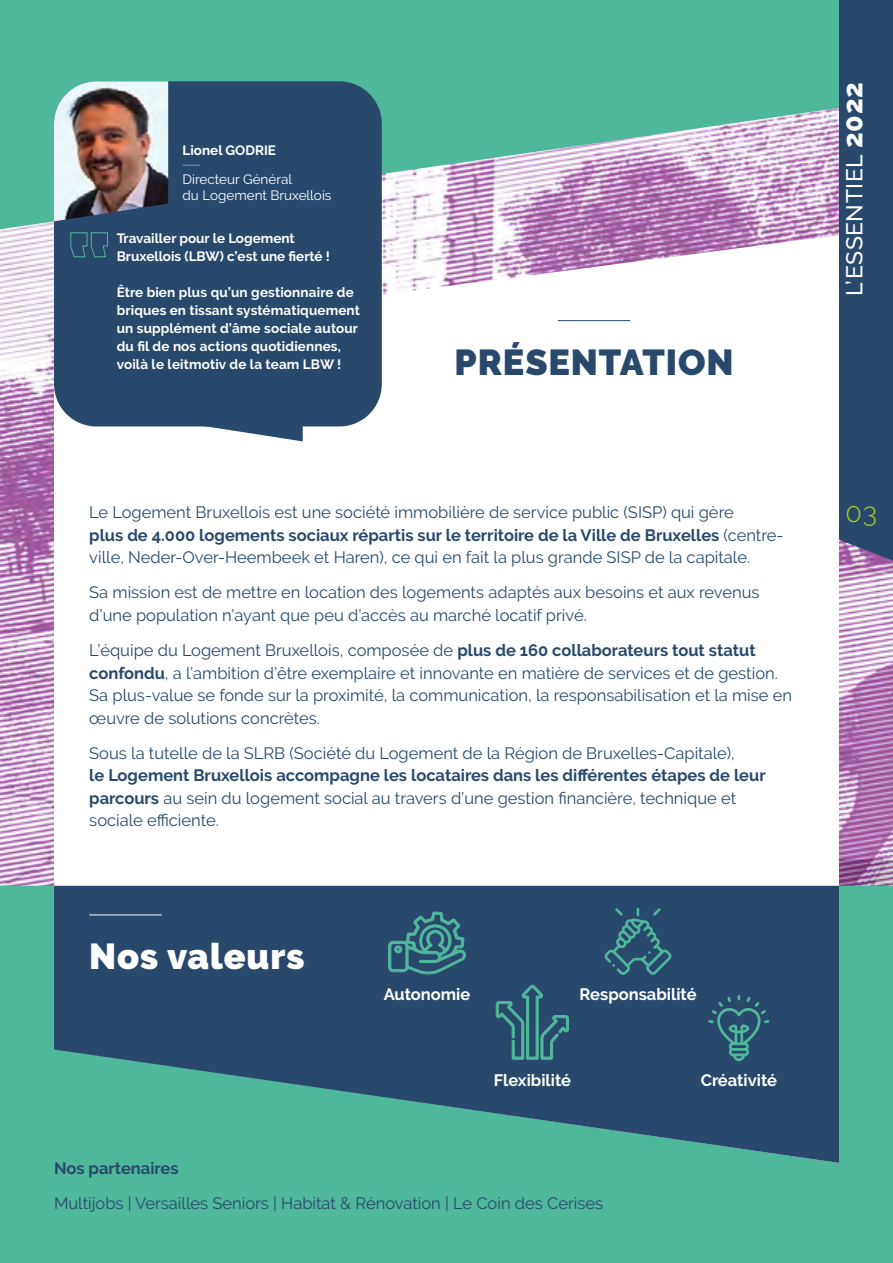
<style>
.page{position:relative;width:893px;height:1263px;background:#4fb79a}
.page>*{position:absolute;margin:0;border:0;box-sizing:border-box;transform-origin:0 0}
.t1{font:900 36px "Raleway";letter-spacing:.025em;color:#29496c}
.t2{font:900 36px "Raleway";letter-spacing:.025em;color:#fff}
.t3{font:300 27px "Raleway";color:#b2cb18}
.t4{font:500 22.95px "Raleway";letter-spacing:.025em;color:#fff}
.t5{font:16.5px/22.5px "Raleway";color:#29496c}
.t6{font:700 16.5px "Raleway";color:#fff}
.t7{font:700 16.5px "Raleway";color:#29496c}
.t8{font:700 13.5px/18px "Raleway";letter-spacing:.01em;color:#fff}
.t9{font:13.5px/16.2px "Raleway";color:#fff}
.s1{font-weight:800;font-size:27px}
.s2{font-weight:700}
</style>
<div class="page">
<img style="left:1px;top:106px;width:892px;height:780px">
<div style="left:839px;top:0;width:54px;height:561px;background:#29496c"></div>
<div style="left:54px;top:235px;width:785px;height:651px;background:#fff"></div>
<hr style="left:558px;top:320px;width:72px;height:1px;background:#29496c">
<svg style="left:54px;top:886px;width:785px;height:277px;fill:#29496c"></svg>
<hr style="left:89px;top:914px;width:73px;height:1px;background:#fff">
<svg style="left:388px;top:912px;width:79px;height:65px"></svg>
<svg style="left:708px;top:995px;width:61px;height:66px"></svg>
<svg style="left:604px;top:908px;width:68px;height:67px"></svg>
<svg style="left:496px;top:984px;width:73px;height:76px"></svg>
<div style="left:54px;top:81px;width:328px;height:345px;background:#29496c;border-radius:43px"></div>
<img style="left:54px;top:81px;width:114px;height:140px">
<svg style="left:203px;top:426px;width:100px;height:15px"></svg>
<svg style="left:183px;top:165px;width:17px;height:1px"></svg>
<svg style="left:0;top:229px;width:1px;height:657px"></svg>
<p class="t8" style="left:183px;top:141px;width:95px">Lionel GODRIE</p>
<p class="t9" style="left:183px;top:171px;width:150px">Directeur Général<br>du Logement Bruxellois</p>
<p class="t8" style="left:117px;top:229px;width:215px">Travailler pour le Logement<br>Bruxellois (LBW) c’est une fierté !</p>
<p class="t8" style="left:117px;top:283px;width:245px">Être bien plus qu’un gestionnaire de briques en tissant systématiquement un supplément d’âme sociale autour du fil de nos actions quotidiennes, voilà le leitmotiv de la team LBW !</p>
<p class="t1" style="left:454px;top:341px;width:281px">PRÉSENTATION</p>
<p class="t4" style="left:841px;top:296px;width:215px;rotate:-90deg">L’ESSENTIEL <span class="s1">2022</span></p>
<p class="t5" style="left:89px;top:501px;width:646px">Le Logement Bruxellois est une société immobilière de service public (SISP) qui gère</p>
<p class="t3" style="left:846px;top:497px;width:33px">03</p>
<p class="t5" style="left:89px;top:523px;width:696px"><span class="s2">plus de 4.000 logements sociaux répartis sur le territoire de la Ville de Bruxelles</span> (centre&shy;ville, Neder-Over-Heembeek et Haren), ce qui en fait la plus grande SISP de la capitale.</p>
<p class="t5" style="left:89px;top:581px;width:672px">Sa mission est de mettre en location des logements adaptés aux besoins et aux revenus d’une population n’ayant que peu d’accès au marché locatif privé.</p>
<p class="t5" style="left:89px;top:639px;width:704px">L’équipe du Logement Bruxellois, composée de <span class="s2">plus de 160 collaborateurs tout statut confondu</span>, a l’ambition d’être exemplaire et innovante en matière de services et de gestion.<br>Sa plus-value se fonde sur la proximité, la communication, la responsabilisation et la mise en œuvre de solutions concrètes.</p>
<p class="t5" style="left:89px;top:742px;width:678px">Sous la tutelle de la SLRB (Société du Logement de la Région de Bruxelles-Capitale),<br><span class="s2">le Logement Bruxellois accompagne les locataires dans les différentes étapes de leur parcours</span> au sein du logement social au travers d’une gestion financière, technique et sociale efficiente.</p>
<p class="t2" style="left:89px;top:936px;width:217px">Nos valeurs</p>
<p class="t6" style="left:384px;top:985px;width:88px">Autonomie</p>
<p class="t6" style="left:579px;top:985px;width:119px">Responsabilité</p>
<p class="t6" style="left:494px;top:1071px;width:79px">Flexibilité</p>
<p class="t6" style="left:701px;top:1071px;width:78px">Créativité</p>
<p class="t7" style="left:54px;top:1158px;width:126px">Nos partenaires</p>
<p class="t5" style="left:54px;top:1192px;width:551px">Multijobs | Versailles Seniors | Habitat &amp; Rénovation | Le Coin des Cerises</p>
</div>
